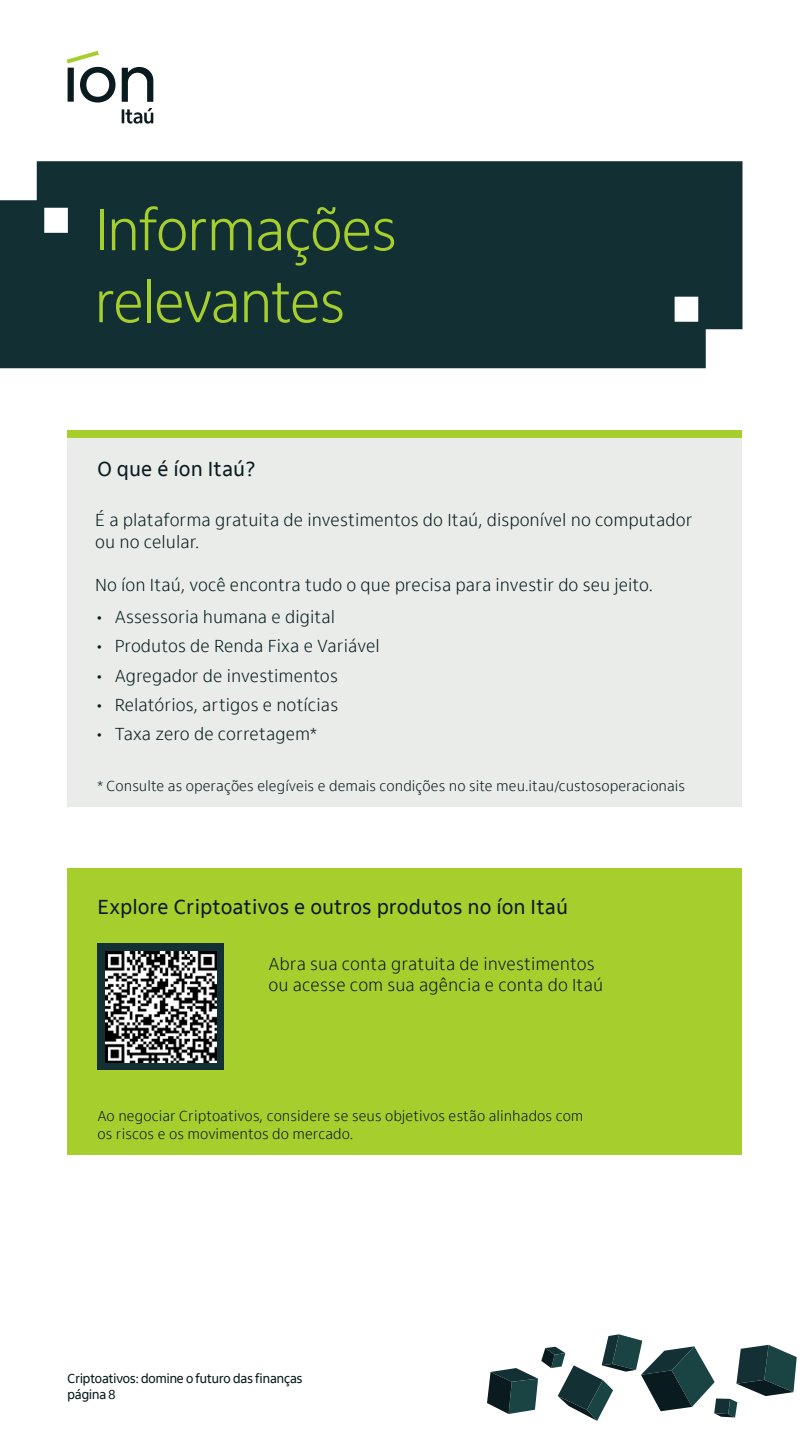
<style>
.page{position:relative;width:810px;height:1440px;background:#fff}
.page>*{position:absolute;margin:0;border:0;box-sizing:border-box;transform-origin:0 0}
.Cabeçalho{font:300 60px/72px "Itau Display Pro";color:#a6cf2e}
.H2_verde_escuro{font:21px "Itau Text Pro";color:#091b1e}
.t1{font:300 18px/21.6px "Itau Text Pro";color:#091b1e}
.t2{font:300 15px/18px "Itau Text Pro";color:#091b1e}
.t3{font:13.5px "Itau Display Pro";color:#091b1e}
</style>
<div class="page">
<div style="left:0;top:161px;width:742px;height:207px;background:#123033"></div>
<div style="left:68px;top:437px;width:674px;height:370px;background:#e9ece9"></div>
<div style="left:68px;top:875px;width:674px;height:280px;background:#a6cf2e"></div>
<div style="left:68px;top:430px;width:674px;height:8px;background:#a6cf2e"></div>
<div style="left:68px;top:868px;width:674px;height:8px;background:#a6cf2e"></div>
<svg style="left:122px;top:108px;width:31px;height:16px"></svg>
<svg style="left:122px;top:67px;width:31px;height:35px"></svg>
<svg style="left:67px;top:51px;width:49px;height:52px"></svg>
<svg style="left:487px;top:1334px;width:310px;height:87px"></svg>
<div style="left:98px;top:944px;width:126px;height:126px;background:#133134"></div>
<img style="left:105px;top:951px;width:111px;height:111px">
<h1 class="Cabeçalho" style="left:95px;top:195px;width:303px">Informações relevantes</h1>
<h2 class="H2_verde_escuro" style="left:98px;top:457px;width:159px">O que é íon Itaú?</h2>
<p class="t1" style="left:95px;top:509px;width:599px">É a plataforma gratuita de investimentos do Itaú, disponível no computador ou no celular.</p>
<p class="t1" style="left:95px;top:574px;width:559px">No íon Itaú, você encontra tudo o que precisa para investir do seu jeito.</p>
<p class="t1" style="left:96px;top:607px;width:241px">• Assessoria humana e digital</p>
<p class="t1" style="left:96px;top:636px;width:285px">• Produtos de Renda Fixa e Variável</p>
<p class="t1" style="left:96px;top:665px;width:243px">• Agregador de investimentos</p>
<p class="t1" style="left:96px;top:694px;width:244px">• Relatórios, artigos e notícias</p>
<p class="t1" style="left:96px;top:723px;width:222px">• Taxa zero de corretagem*</p>
<p class="t2" style="left:98px;top:778px;width:589px">* Consulte as operações elegíveis e demais condições no site meu.itau/custosoperacionais</p>
<h2 class="H2_verde_escuro" style="left:98px;top:895px;width:472px">Explore Criptoativos e outros produtos no íon Itaú</h2>
<p class="t1" style="left:268px;top:953px;width:328px">Abra sua conta gratuita de investimentos</p>
<p class="t1" style="left:268px;top:975px;width:336px">ou acesse com sua agência e conta do Itaú</p>
<p class="t2" style="left:98px;top:1107px;width:488px">Ao negociar Criptoativos, considere se seus objetivos estão alinhados com os riscos e os movimentos do mercado.</p>
<p class="t3" style="left:68px;top:1370px;width:237px">Criptoativos: domine o futuro das finanças</p>
<p class="t3" style="left:68px;top:1386px;width:49px">página 8</p>
</div>
